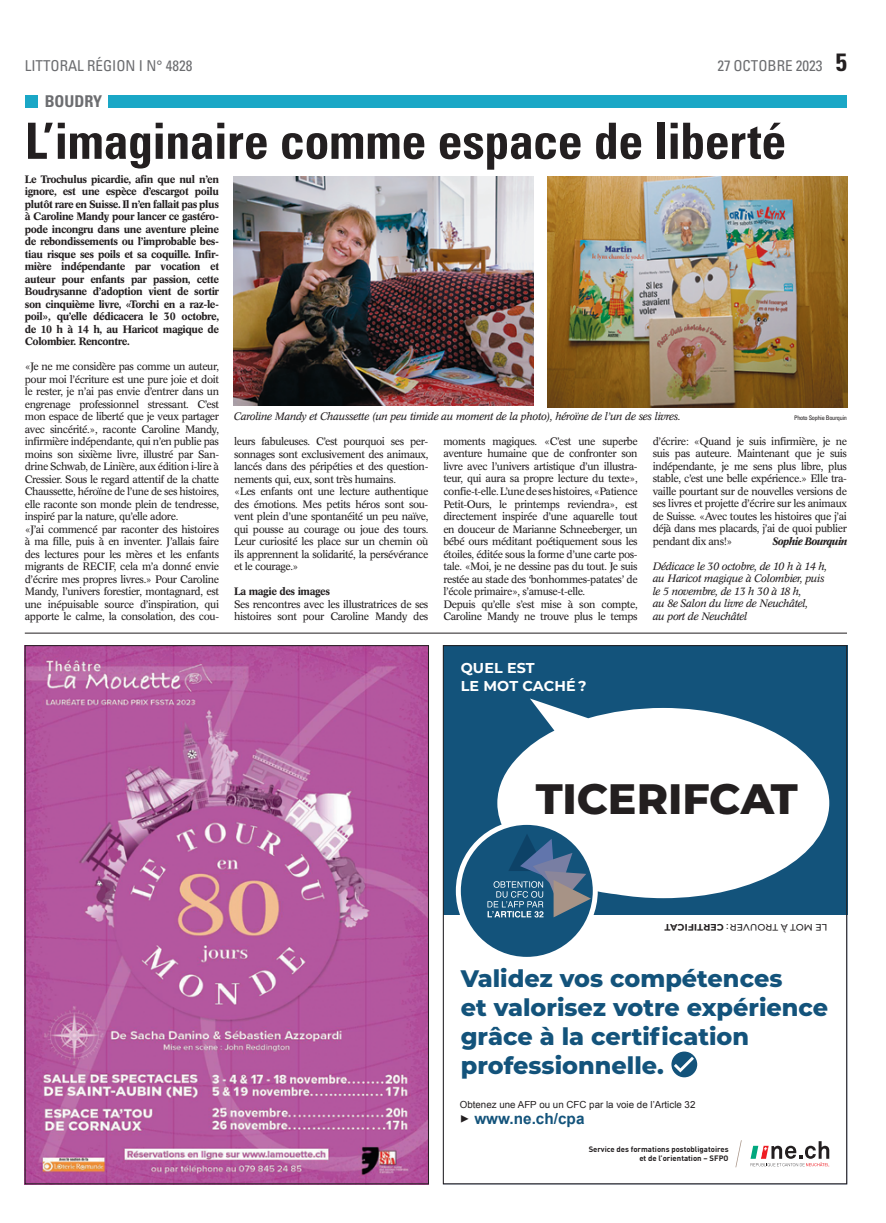
<style>
.page{position:relative;width:886px;height:1223px;background:#fff}
.page>*{position:absolute;margin:0;border:0;box-sizing:border-box;transform-origin:0 0}
.t1{font:700 condensed 50px "Univers";letter-spacing:-.01em;color:#231f20}
.t2{font:800 42.5px "Montserrat";color:#231f20}
.t3{font:800 23.88px/28.6px "Montserrat";color:#13537b}
.t4{font:700 condensed 16.25px "Univers";color:#6c6d70}
.t5{font:700 15.38px "Arial";color:#13537b}
.t6{font:condensed 15px "Univers";color:#6c6d70}
.t7{font:700 14.25px/17.1px "Montserrat";letter-spacing:.01em;color:#fff}
.t8{font:10.62px/12.5px "Concorde BE";letter-spacing:-.04em;color:#231f20}
.t9{font:500 10.62px/12.5px "Concorde BE";letter-spacing:-.04em;color:#231f20;text-align:justify}
.t10{font:italic 10.62px/12.5px "Concorde BE";letter-spacing:-.04em;color:#231f20}
.t11{font:italic 500 10.62px "Concorde BE";letter-spacing:-.04em;color:#231f20}
.t12{font:9.75px "Arial";color:#231f20}
.t13{font:500 9.38px "Montserrat";letter-spacing:.015em;color:#231f20}
.t14{font:700 7.75px/9.4px "DIN Pro";color:#231f20;text-align:right}
.t15{font:condensed 6.25px "Univers";letter-spacing:-.04em;color:#231f20}
.s1{font-weight:700;font-size:25px;color:#231f20}
.s2{font-weight:700}
.s3{color:#231f20}
</style>
<div class="page">
<div style="left:443px;top:645px;width:404px;height:269px;background:#13537b"></div>
<svg style="left:497px;top:698px;width:332px;height:200px;fill:#fff"></svg>
<svg style="left:750px;top:1141px;width:79px;height:25px"></svg>
<svg style="left:735px;top:1140px;width:7px;height:27px"></svg>
<svg style="left:671px;top:1051px;width:26px;height:26px"></svg>
<svg style="left:674px;top:1056px;width:20px;height:16px"></svg>
<svg style="left:456px;top:820px;width:142px;height:141px;fill:#fff"></svg>
<div style="left:461px;top:825px;width:132px;height:131px;background:#13537b;border-radius:50%"></div>
<svg style="left:487px;top:833px;width:104px;height:84px"></svg>
<hr style="left:25px;top:633px;width:822px;height:1px;background:#231f20">
<div style="left:25px;top:95px;width:13px;height:13px;background:#1aa7c6"></div>
<div style="left:108px;top:95px;width:739px;height:12px;background:#1aa7c6"></div>
<img style="left:27px;top:647px;width:400px;height:535px">
<img style="left:234px;top:176px;width:299px;height:229px">
<img style="left:547px;top:176px;width:300px;height:232px">
<h3 class="t6" style="left:25px;top:56px;width:169px">LITTORAL RÉGION I N° 4828</h3>
<h3 class="t6" style="left:717px;top:56px;width:131px">27 OCTOBRE 2023 <span class="s1">5</span></h3>
<h3 class="t4" style="left:45px;top:92px;width:59px">BOUDRY</h3>
<h1 class="t1" style="left:25px;top:110px;width:763px">L’imaginaire comme espace de liberté</h1>
<p class="t9" style="left:25px;top:173px;width:196px">Le Trochulus picardie, afin que nul n’en ignore, est une espèce d’escargot poilu plutôt rare en Suisse. Il n’en fallait pas plus à Caroline Mandy pour lancer ce gastéro&shy;pode incongru dans une aventure pleine de rebondissements ou l’improbable bes&shy;tiau risque ses poils et sa coquille. Infir&shy;mière indépendante par vocation et auteur pour enfants par passion, cette Boudrysanne d’adoption vient de sortir son cinquième livre, «Torchi en a raz-le&shy;poil», qu’elle dédicacera le 30 octobre, de 10 h à 14 h, au Haricot magique de Colombier. Rencontre.</p>
<p class="t8" style="left:25px;top:360px;width:196px">«Je ne me considère pas comme un auteur, pour moi l’écriture est une pure joie et doit le rester, je n’ai pas envie d’entrer dans un engrenage professionnel stressant. C’est mon espace de liberté que je veux partager avec sincérité.», raconte Caroline Mandy, infirmière indépendante, qui n’en publie pas moins son sixième livre, illustré par San&shy;drine Schwab, de Linière, aux édition i-lire à Cressier. Sous le regard attentif de la chatte Chaussette, héroïne de l’une de ses histoires, elle raconte son monde plein de tendresse, inspiré par la nature, qu’elle adore.<br>«J’ai commencé par raconter des histoires à ma fille, puis à en inventer. J’allais faire des lectures pour les mères et les enfants migrants de RECIF, cela m’a donné envie d’écrire mes propres livres.» Pour Caroline Mandy, l’univers forestier, montagnard, est une inépuisable source d’inspiration, qui apporte le calme, la consolation, des cou-</p>
<p class="t10" style="left:234px;top:410px;width:448px">Caroline Mandy et Chaussette (un peu timide au moment de la photo), héroïne de l’un de ses livres.</p>
<p class="t15" style="left:794px;top:414px;width:54px">Photo Sophie Bourquin</p>
<p class="t8" style="left:443px;top:435px;width:196px">moments magiques. «C’est une superbe aventure humaine que de confronter son livre avec l’univers artistique d’un illustra&shy;teur, qui aura sa propre lecture du texte», confie-t-elle. L’une de ses histoires, «Patience Petit-Ours, le printemps reviendra», est directement inspirée d’une aquarelle tout en douceur de Marianne Schneeberger, un bébé ours méditant poétiquement sous les étoiles, éditée sous la forme d’une carte pos&shy;tale. «Moi, je ne dessine pas du tout. Je suis restée au stade des ‘bonhommes-patates’ de l’école primaire», s’amuse-t-elle.<br>Depuis qu’elle s’est mise à son compte, Caroline Mandy ne trouve plus le temps</p>
<p class="t8" style="left:653px;top:435px;width:196px;text-align:justify">d’écrire: «Quand je suis infirmière, je ne suis pas auteure. Maintenant que je suis indépendante, je me sens plus libre, plus stable, c’est une belle expérience.» Elle tra&shy;vaille pourtant sur de nouvelles versions de ses livres et projette d’écrire sur les animaux de Suisse. «Avec toutes les histoires que j’ai déjà dans mes placards, j’ai de quoi publier pendant dix ans!»</p>
<p class="t8" style="left:234px;top:435px;width:196px">leurs fabuleuses. C’est pourquoi ses per&shy;sonnages sont exclusivement des animaux, lancés dans des péripéties et des question&shy;nements qui, eux, sont très humains.<br>«Les enfants ont une lecture authentique des émotions. Mes petits héros sont sou&shy;vent plein d’une spontanéité un peu naïve, qui pousse au courage ou joue des tours.<br>Leur curiosité les place sur un chemin où ils apprennent la solidarité, la persévérance et le courage.»</p>
<p class="t9" style="left:234px;top:585px;width:97px">La magie des images</p>
<p class="t8" style="left:234px;top:598px;width:196px">Ses rencontres avec les illustratrices de ses histoires sont pour Caroline Mandy des</p>
<p class="t11" style="left:772px;top:535px;width:76px">Sophie Bourquin</p>
<p class="t10" style="left:653px;top:560px;width:176px">Dédicace le 30 octobre, de 10 h à 14 h, au Haricot magique à Colombier, puis le 5 novembre, de 13 h 30 à 18 h,<br>au 8e Salon du livre de Neuchâtel,<br>au port de Neuchâtel</p>
<h3 class="t7" style="left:461px;top:659px;width:127px">QUEL EST<br>LE MOT CACHÉ ?</h3>
<h2 class="t2" style="left:536px;top:768px;width:264px">TICERIFCAT</h2>
<p class="t13" style="left:827px;top:933px;width:164px;rotate:-180deg">LE MOT À TROUVER : <span class="s2">CERTIFICAT</span></p>
<h3 class="t3" style="left:461px;top:963px;width:369px">Validez vos compétences<br>et valorisez votre expérience grâce à la certification professionnelle.</h3>
<p class="t12" style="left:460px;top:1097px;width:237px">Obtenez une AFP ou un CFC par la voie de l’Article 32</p>
<h3 class="t5" style="left:460px;top:1108px;width:126px"><span class="s3">✓</span> www.ne.ch/cpa</h3>
<p class="t14" style="left:589px;top:1143px;width:141px">Service des formations postobligatoires et de l’orientation – SFPO</p>
</div>
